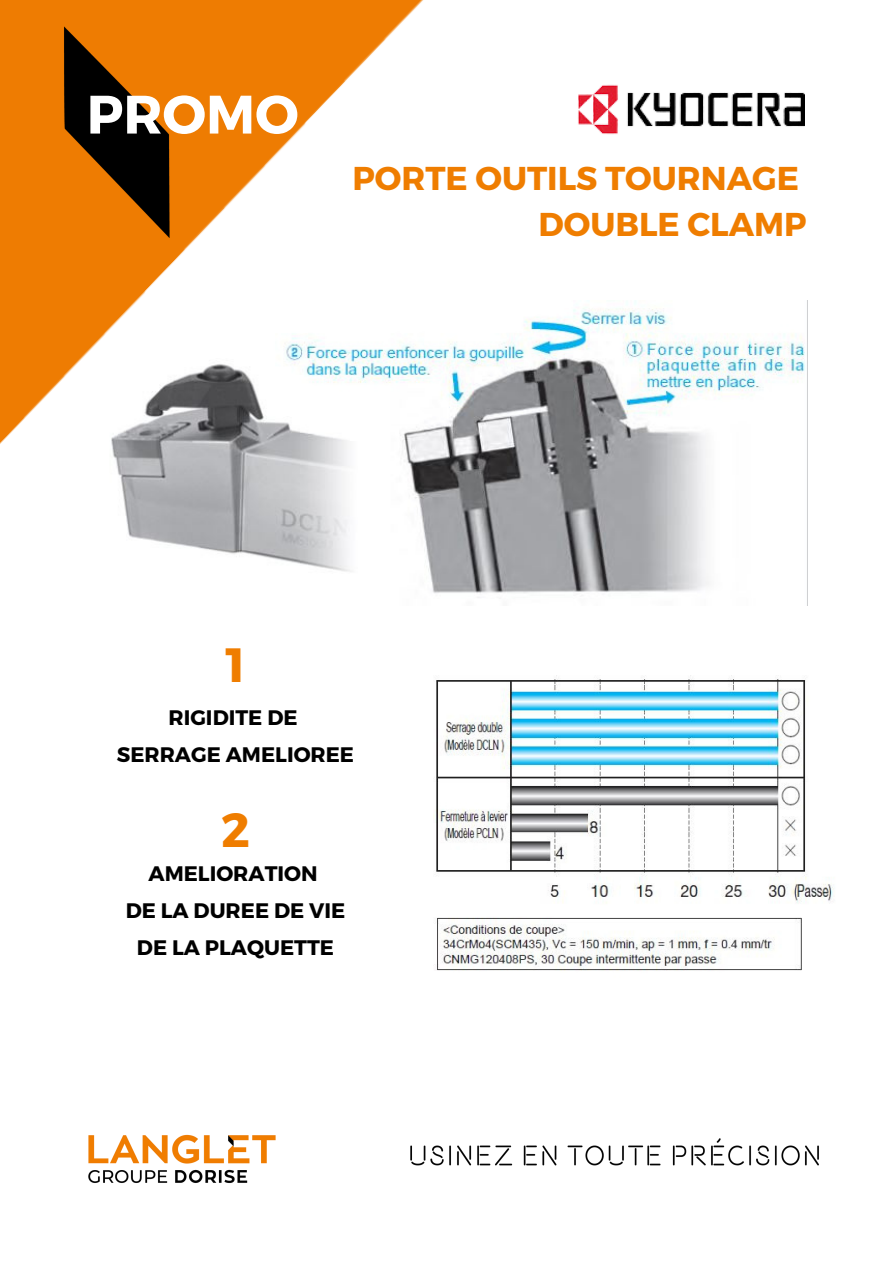
<style>
.page{position:relative;width:894px;height:1264px;background:#fff}
.page>*{position:absolute;margin:0;border:0;box-sizing:border-box;transform-origin:0 0}
.t1{font:700 54px "Montserrat";color:#fff}
.t2{font:700 48px "Montserrat";color:#ef7d00}
.t3{font:700 33px/46.2px "Montserrat";color:#ef7d00;text-align:right}
.t4{font:700 21px "Montserrat";color:#000}
</style>
<div class="page">
<img style="left:126px;top:518px;width:583px;height:80px">
<img style="left:0;top:0;width:808px;height:518px">
<img style="left:53px;top:17px;width:128px;height:233px">
<img style="left:410px;top:1138px;width:409px;height:28px">
<img style="left:555px;top:71px;width:249px;height:74px">
<img style="left:433px;top:675px;width:401px;height:296px">
<img style="left:88px;top:1134px;width:188px;height:49px">
<p class="t1" style="left:87px;top:79px;width:213px">PROMO</p>
<p class="t3" style="left:352px;top:153px;width:455px">PORTE OUTILS TOURNAGE<br>DOUBLE CLAMP</p>
<p class="t2" style="left:225px;top:633px;width:21px">1</p>
<p class="t4" style="left:168px;top:704px;width:130px">RIGIDITE DE</p>
<p class="t4" style="left:117px;top:741px;width:239px">SERRAGE AMELIOREE</p>
<p class="t2" style="left:221px;top:798px;width:30px">2</p>
<p class="t4" style="left:148px;top:859px;width:170px">AMELIORATION</p>
<p class="t4" style="left:126px;top:896px;width:221px">DE LA DUREE DE VIE</p>
<p class="t4" style="left:137px;top:934px;width:198px">DE LA PLAQUETTE</p>
</div>
